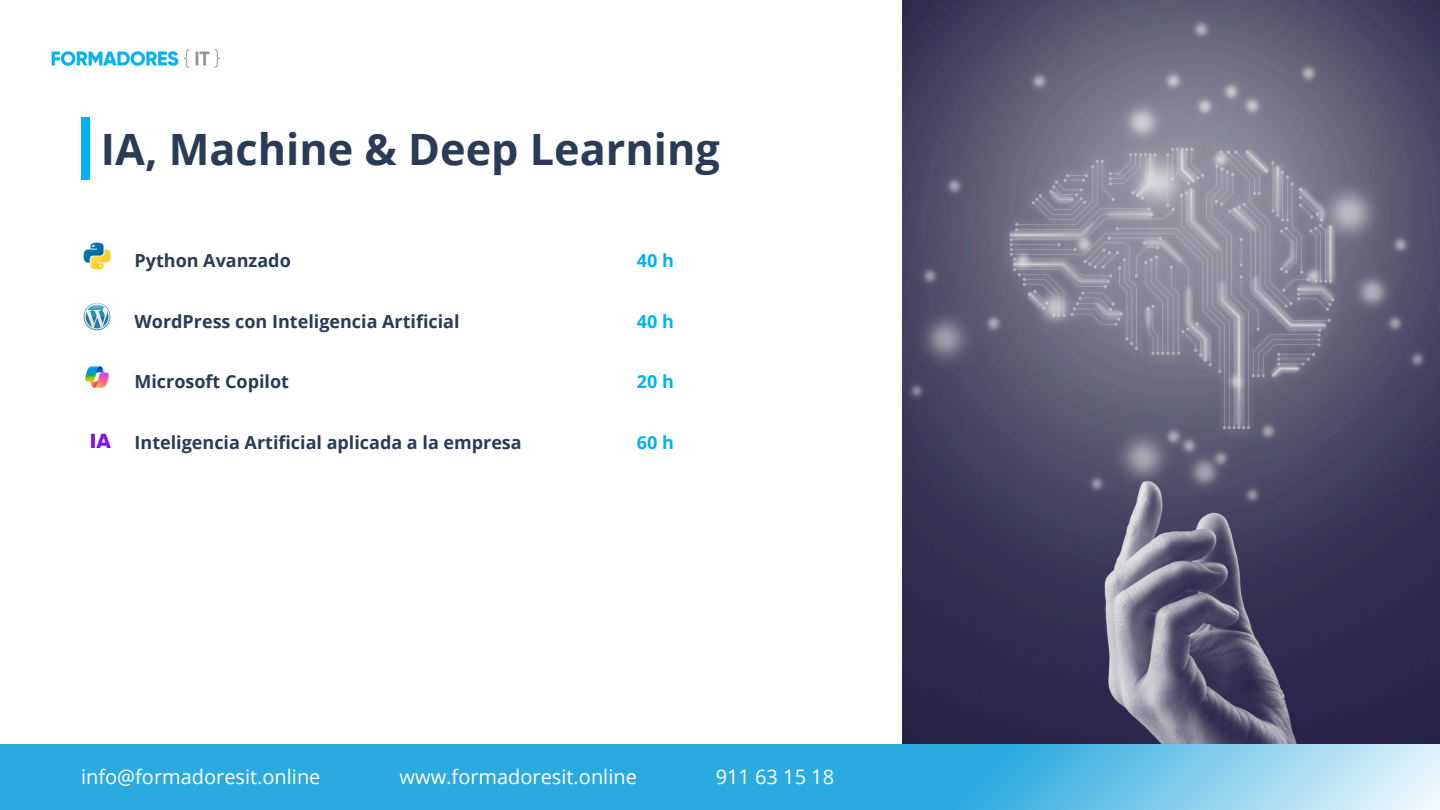
<style>
.page{position:relative;width:1440px;height:810px;background:#fff}
.page>*{position:absolute;margin:0;border:0;box-sizing:border-box;transform-origin:0 0}
.t1{font:700 43.2px "Open Sans";color:#2b3a55}
.t2{font:700 20.2px "Rubik";color:#8114e2}
.t3{font:20px "Open Sans";color:#fff}
.t4{font:700 18px "Open Sans";color:#2b3a55}
.t5{font:700 18px "Open Sans";color:#00b4f1}
</style>
<div class="page">
<img style="left:903px;top:0;width:537px;height:744px">
<svg style="left:0;top:744px;width:1440px;height:66px;background:#48b5e3"></svg>
<img style="left:51px;top:49px;width:169px;height:19px">
<div style="left:81px;top:117px;width:9px;height:62px;background:#00b4f1"></div>
<img style="left:83px;top:242px;width:28px;height:28px">
<img style="left:83px;top:302px;width:28px;height:29px">
<img style="left:85px;top:366px;width:24px;height:22px">
<p class="t1" style="left:101px;top:119px;width:620px">IA, Machine &amp; Deep Learning</p>
<p class="t4" style="left:135px;top:248px;width:158px">Python Avanzado</p>
<p class="t5" style="left:637px;top:248px;width:39px">40 h</p>
<p class="t4" style="left:135px;top:308px;width:327px">WordPress con Inteligencia Artificial</p>
<p class="t5" style="left:637px;top:308px;width:39px">40 h</p>
<p class="t4" style="left:135px;top:369px;width:156px">Microsoft Copilot</p>
<h3 class="t5" style="left:637px;top:369px;width:39px">20 h</h3>
<h3 class="t2" style="left:90px;top:429px;width:23px">IA</h3>
<h3 class="t5" style="left:637px;top:430px;width:39px">60 h</h3>
<h2 class="t4" style="left:135px;top:430px;width:389px">Inteligencia Artificial aplicada a la empresa</h2>
<p class="t3" style="left:81px;top:763px;width:241px">info@formadoresit.online</p>
<p class="t3" style="left:400px;top:763px;width:239px">www.formadoresit.online</p>
<p class="t3" style="left:716px;top:763px;width:120px">911 63 15 18</p>
</div>
